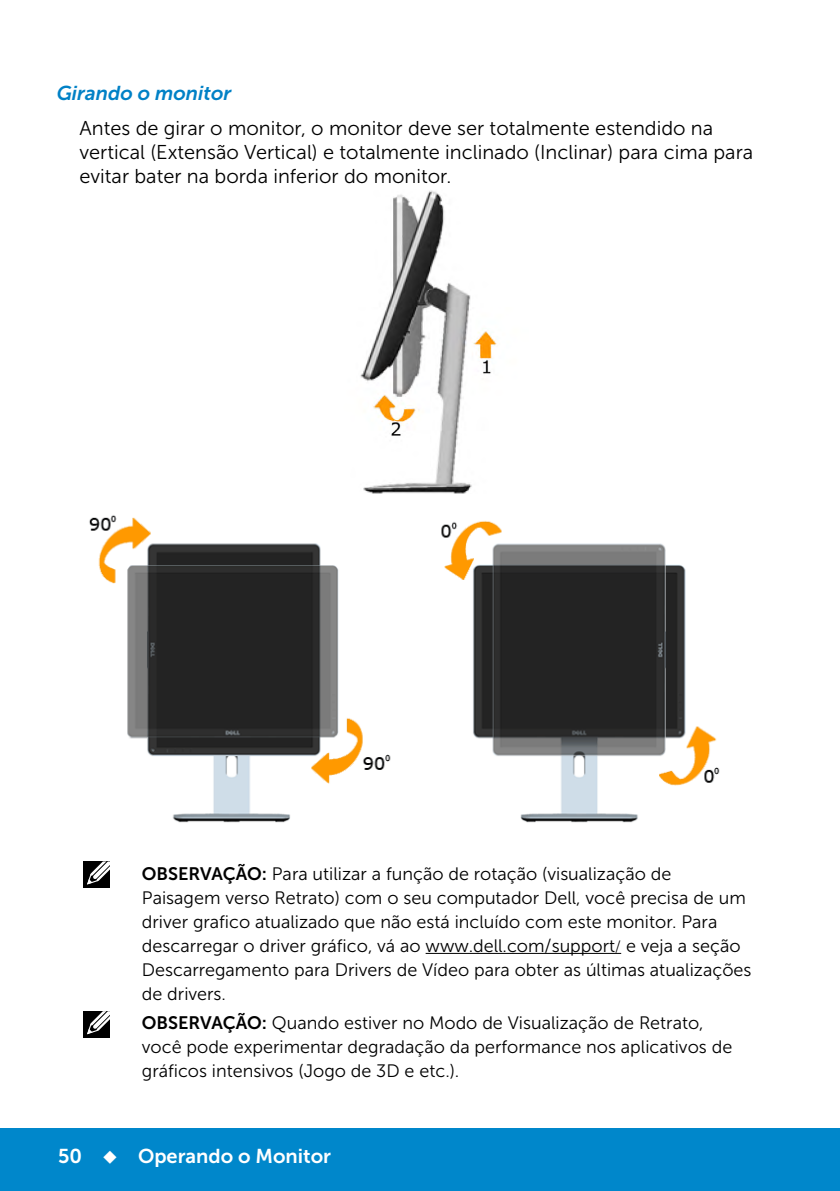
<style>
.page{position:relative;width:840px;height:1191px;background:#fff}
.page>*{position:absolute;margin:0;border:0;box-sizing:border-box;transform-origin:0 0}
.t1{font:20px/24px "Museo Sans For Dell 300";color:#000}
.t2{font:20px "Museo Sans For Dell 700";color:#fff}
.t3{font:italic 20px "Museo Sans For Dell 700";color:#0081c6}
.t4{font:18px/24px "Museo Sans For Dell 300";color:#000}
.s1{font-family:"Museo Sans For Dell 700"}
.s2{font-family:"Adobe Song Std";font-weight:300}
</style>
<div class="page">
<div style="left:0;top:1128px;width:839px;height:63px;background:#0087cb"></div>
<hr style="left:425px;top:953px;width:196px;height:1px;background:#000">
<img style="left:360px;top:190px;width:137px;height:303px">
<img style="left:89px;top:515px;width:631px;height:308px">
<div style="left:83px;top:861px;width:27px;height:27px;background:#000"></div>
<svg style="left:87px;top:861px;width:23px;height:24px"></svg>
<div style="left:83px;top:1011px;width:27px;height:27px;background:#000"></div>
<svg style="left:87px;top:1011px;width:23px;height:24px"></svg>
<p class="t3" style="left:57px;top:82px;width:176px">Girando o monitor</p>
<p class="t1" style="left:79px;top:117px;width:675px">Antes de girar o monitor, o monitor deve ser totalmente estendido na vertical (Extensão Vertical) e totalmente inclinado (Inclinar) para cima para evitar bater na borda inferior do monitor.</p>
<p class="t4" style="left:142px;top:861px;width:610px"><span class="s1">OBSERVAÇÃO:</span> Para utilizar a função de rotação (visualização de Paisagem verso Retrato) com o seu computador Dell, você precisa de um driver grafico atualizado que não está incluído com este monitor. Para descarregar o driver gráfico, vá ao www.dell.com/support<span class="s2">/</span> e veja a seção Descarregamento para Drivers de Vídeo para obter as últimas atualizações de drivers.</p>
<p class="t4" style="left:142px;top:1011px;width:591px"><span class="s1">OBSERVAÇÃO:</span> Quando estiver no Modo de Visualização de Retrato, você pode experimentar degradação da performance nos aplicativos de gráficos intensivos (Jogo de 3D e etc.).</p>
<p class="t2" style="left:58px;top:1144px;width:274px">50 ◆ Operando o Monitor</p>
</div>
